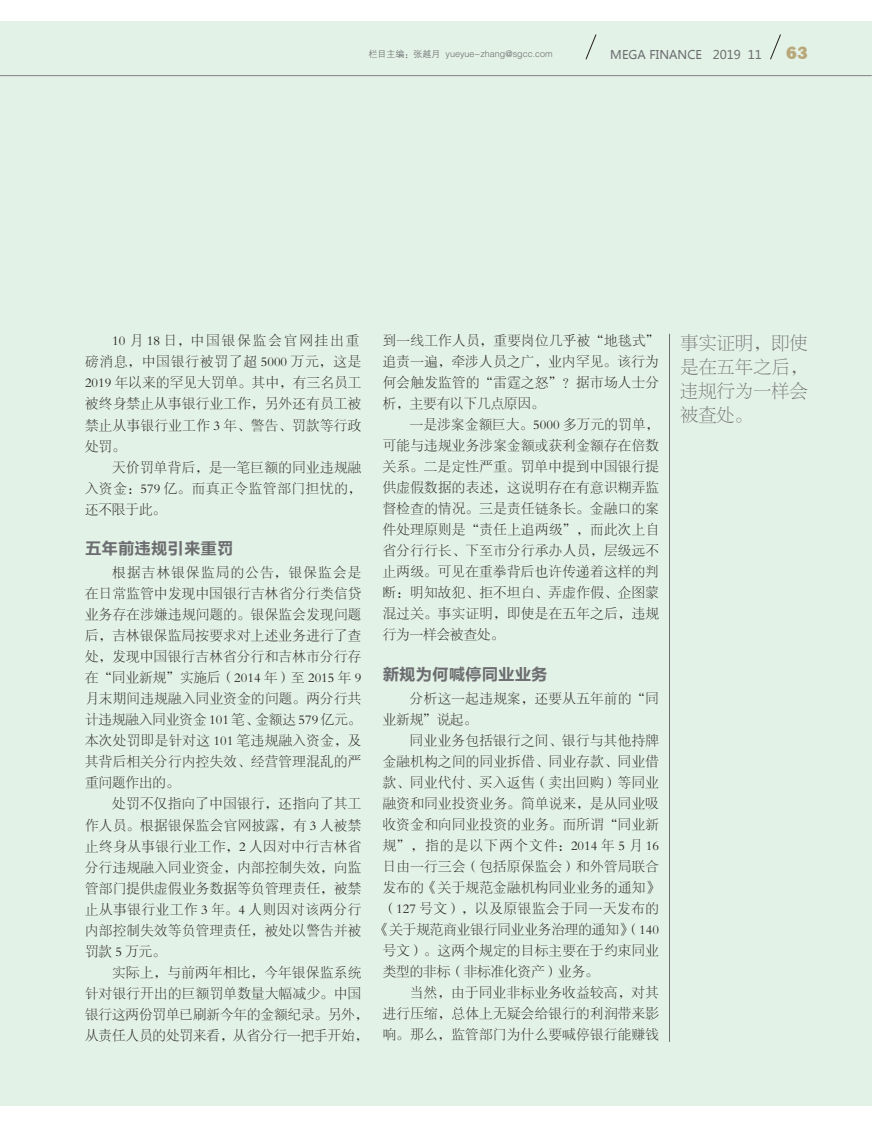
<style>
.page{position:relative;width:893px;height:1127px;background:#fff}
.page>*{position:absolute;margin:0;border:0;box-sizing:border-box;transform-origin:0 0}
.提文{font:18px/24px "FZBSJW GB1 0";letter-spacing:.015em;color:#6c6d70;text-align:justify}
.t1{font:800 16.95px "Stymie BT";color:#b8a779}
.小标题段前后{font:16.5px "FZLTCHJW GB1 0";color:#6c6d70}
.正文{font:13.5px/21px "FZSYJW GB1 0";letter-spacing:.03em;color:#231f20;text-align:justify}
.正文-2{font:13.5px/21px "FZSYJW GB1 0";color:#231f20}
.正文-3{font:13.5px "FZSYJW GB1 0";letter-spacing:.1em;color:#231f20}
.正文-4{font:13.5px "FZSYJW GB1 0";letter-spacing:.05em;color:#231f20}
.t2{font:12px "Microsoft Ya Hei";color:#6c6d70}
.提文-2{font:9px "FZZDXJW GB1 0";color:#6c6d70}
</style>
<div class="page">
<div style="left:0;top:21px;width:872px;height:1085px;background:#e3f2e7"></div>
<hr style="left:669px;top:334px;width:1px;height:708px;background:#6c6d70">
<hr style="left:0;top:75px;width:872px;height:1px;background:#808285">
<svg style="left:585px;top:34px;width:12px;height:26px"></svg>
<svg style="left:770px;top:34px;width:11px;height:26px"></svg>
<p class="提文-2" style="left:368px;top:49px;width:186px">栏目主编：张越月 yueyue-zhang@sgcc.com</p>
<p class="t2" style="left:610px;top:47px;width:153px">MEGA FINANCE 2019 11</p>
<p class="t1" style="left:786px;top:43px;width:23px">63</p>
<p class="t2" style="left:605px;top:47px;width:153px">MEGA FINANCE 2019 11</p>
<p class="正文" style="left:85px;top:331px;width:278px;text-align:left;text-indent:27px">10 月 18 日，中国银保监会官网挂出重磅消息，中国银行被罚了超 5000 万元，这是<br>2019 年以来的罕见大罚单。其中，有三名员工被终身禁止从事银行业工作，另外还有员工被禁止从事银行业工作 3 年、警告、罚款等行政处罚。</p>
<p class="正文" style="left:85px;top:457px;width:278px;text-indent:27px">天价罚单背后，是一笔巨额的同业违规融入资金：579 亿。而真正令监管部门担忧的，还不限于此。</p>
<p class="小标题段前后" style="left:85px;top:540px;width:150px">五年前违规引来重罚</p>
<p class="正文" style="left:85px;top:562px;width:278px;text-indent:27px">根据吉林银保监局的公告，银保监会是在日常监管中发现中国银行吉林省分行类信贷业务存在涉嫌违规问题的。银保监会发现问题后，吉林银保监局按要求对上述业务进行了查处，发现中国银行吉林省分行和吉林市分行存在“同业新规”实施后（2014 年）至 2015 年 9月末期间违规融入同业资金的问题。两分行共计违规融入同业资金 101 笔、金额达 579 亿元。本次处罚即是针对这 101 笔违规融入资金，及其背后相关分行内控失效、经营管理混乱的严重问题作出的。</p>
<p class="正文" style="left:85px;top:794px;width:278px;text-indent:27px">处罚不仅指向了中国银行，还指向了其工作人员。根据银保监会官网披露，有 3 人被禁止终身从事银行业工作，2 人因对中行吉林省分行违规融入同业资金，内部控制失效，向监管部门提供虚假业务数据等负管理责任，被禁止从事银行业工作 3 年。4 人则因对该两分行内部控制失效等负管理责任，被处以警告并被罚款 5 万元。</p>
<p class="正文-2" style="left:85px;top:962px;width:285px;text-indent:27px">实际上，与前两年相比，今年银保监系统针对银行开出的巨额罚单数量大幅减少。中国银行这两份罚单已刷新今年的金额纪录。另外，从责任人员的处罚来看，从省分行一把手开始，</p>
<p class="正文" style="left:383px;top:331px;width:278px">到一线工作人员，重要岗位几乎被“地毯式”追责一遍，牵涉人员之广，业内罕见。该行为何会触发监管的“雷霆之怒”？据市场人士分析，主要有以下几点原因。</p>
<p class="正文" style="left:383px;top:415px;width:278px;text-indent:27px">一是涉案金额巨大。5000 多万元的罚单，可能与违规业务涉案金额或获利金额存在倍数关系。二是定性严重。罚单中提到中国银行提供虚假数据的表述，这说明存在有意识糊弄监督检查的情况。三是责任链条长。金融口的案件处理原则是“责任上追两级”，而此次上自省分行行长、下至市分行承办人员，层级远不止两级。可见在重拳背后也许传递着这样的判断：明知故犯、拒不坦白、弄虚作假、企图蒙混过关。事实证明，即使是在五年之后，违规行为一样会被查处。</p>
<p class="小标题段前后" style="left:383px;top:665px;width:166px">新规为何喊停同业业务</p>
<p class="正文" style="left:383px;top:688px;width:278px;text-indent:27px">分析这一起违规案，还要从五年前的“同业新规”说起。</p>
<p class="正文" style="left:410px;top:730px;width:251px">同业业务包括银行之间、银行与其他持牌</p>
<p class="正文" style="left:383px;top:751px;width:278px">金融机构之间的同业拆借、同业存款、同业借</p>
<p class="正文" style="left:383px;top:772px;width:278px">款、同业代付、买入返售（卖出回购）等同业</p>
<p class="正文" style="left:383px;top:793px;width:278px">融资和同业投资业务。简单说来，是从同业吸</p>
<p class="正文" style="left:383px;top:814px;width:278px">收资金和向同业投资的业务。而所谓“同业新</p>
<p class="正文-3" style="left:383px;top:838px;width:278px">规”，指的是以下两个文件：2014 年 5 月 16</p>
<p class="正文" style="left:383px;top:856px;width:278px">日由一行三会（包括原保监会）和外管局联合</p>
<p class="正文" style="left:383px;top:877px;width:278px">发布的《关于规范金融机构同业业务的通知》</p>
<p class="正文-4" style="left:383px;top:901px;width:278px">（127 号文），以及原银监会于同一天发布的</p>
<p class="正文-2" style="left:376px;top:919px;width:285px">《关于规范商业银行同业业务治理的通知》（140</p>
<p class="正文" style="left:383px;top:940px;width:278px">号文）。这两个规定的目标主要在于约束同业</p>
<p class="正文-2" style="left:383px;top:961px;width:217px">类型的非标（非标准化资产）业务。</p>
<p class="正文" style="left:383px;top:982px;width:278px;text-indent:27px">当然，由于同业非标业务收益较高，对其进行压缩，总体上无疑会给银行的利润带来影响。那么，监管部门为什么要喊停银行能赚钱</p>
<p class="提文" style="left:680px;top:331px;width:129px">事实证明，即使是在五年之后，违规行为一样会被查处。</p>
</div>
